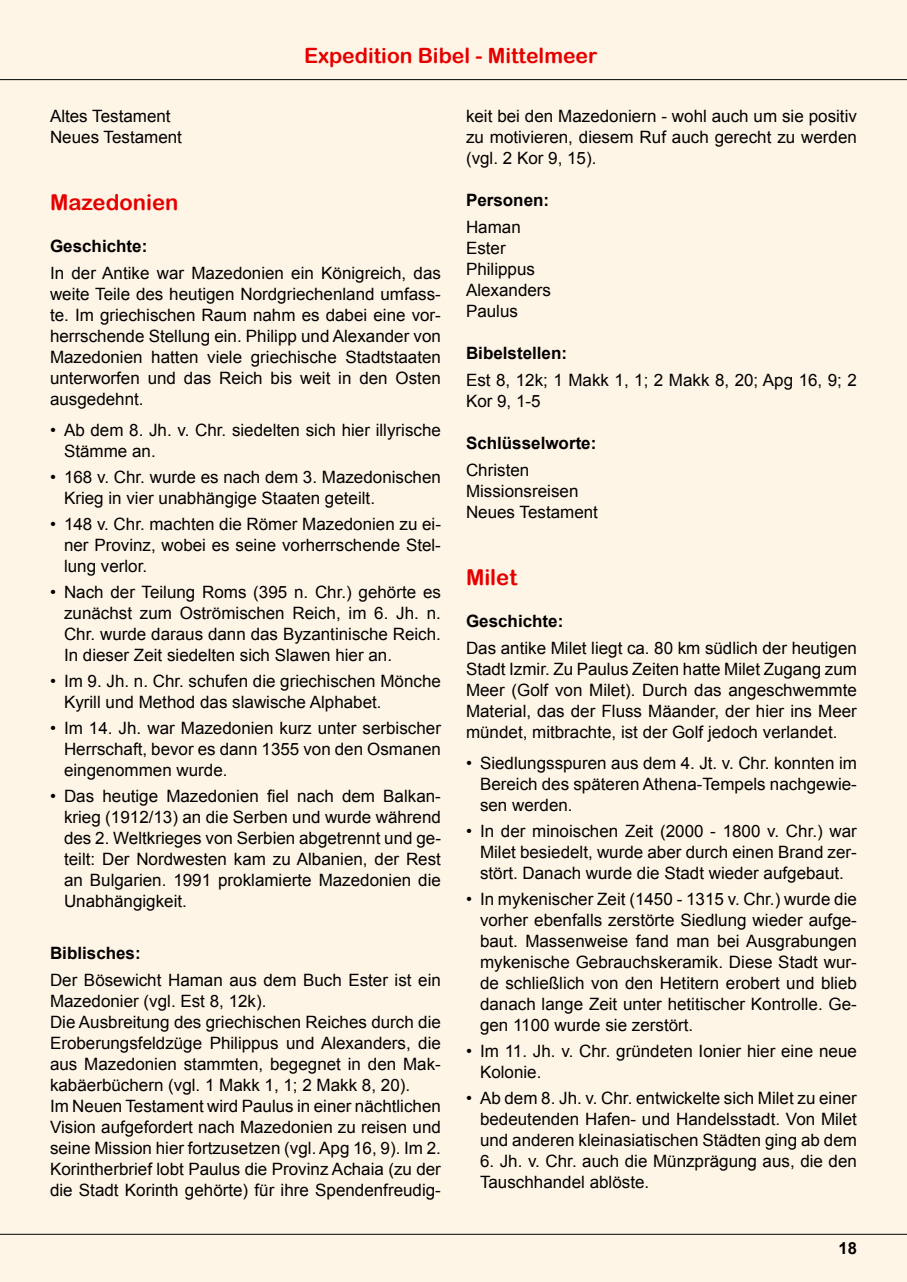
<style>
.page{position:relative;width:907px;height:1282px;background:#fff5e6}
.page>*{position:absolute;margin:0;border:0;box-sizing:border-box;transform-origin:0 0}
.t1{font:22px "Arial Rounded MT Bold";color:#e50000}
.t2{font:21.1px "Arial Rounded MT Bold";color:#e50000}
.t3{font:17px/21px "Arial";color:#000;text-align:justify}
.t4{font:700 17px "Arial";color:#000}
.t5{font:700 16.6px "Arial";color:#000}
</style>
<div class="page">
<hr style="left:0;top:79px;width:907px;height:1px;background:#000">
<hr style="left:0;top:1234px;width:907px;height:1px;background:#000">
<p class="t2" style="left:304px;top:43px;width:295px">Expedition Bibel - Mittelmeer</p>
<p class="t3" style="left:50px;top:106px;width:133px">Altes Testament<br>Neues Testament</p>
<p class="t1" style="left:50px;top:190px;width:130px">Mazedonien</p>
<p class="t4" style="left:50px;top:235px;width:99px">Geschichte:</p>
<p class="t3" style="left:50px;top:263px;width:392px">In der Antike war Mazedonien ein Königreich, das weite Teile des heutigen Nordgriechenland umfass&shy;te. Im griechischen Raum nahm es dabei eine vor&shy;herrschende Stellung ein. Philipp und Alexander von Mazedonien hatten viele griechische Stadtstaaten unterworfen und das Reich bis weit in den Osten ausgedehnt.</p>
<p class="t3" style="left:64px;top:420px;width:378px;text-indent:-14px">• Ab dem 8. Jh. v. Chr. siedelten sich hier illyrische<br>Stämme an.</p>
<p class="t3" style="left:64px;top:467px;width:378px;text-indent:-14px">• 168 v. Chr. wurde es nach dem 3. Mazedonischen<br>Krieg in vier unabhängige Staaten geteilt.</p>
<p class="t3" style="left:64px;top:514px;width:378px;text-indent:-14px">• 148 v. Chr. machten die Römer Mazedonien zu ei&shy;ner Provinz, wobei es seine vorherrschende Stel&shy;lung verlor.</p>
<p class="t3" style="left:64px;top:582px;width:378px;text-indent:-14px">• Nach der Teilung Roms (395 n. Chr.) gehörte es zunächst zum Oströmischen Reich, im 6. Jh. n.<br>Chr. wurde daraus dann das Byzantinische Reich.<br>In dieser Zeit siedelten sich Slawen hier an.</p>
<p class="t3" style="left:64px;top:671px;width:378px;text-indent:-14px">• Im 9. Jh. n. Chr. schufen die griechischen Mönche<br>Kyrill und Method das slawische Alphabet.</p>
<p class="t3" style="left:64px;top:718px;width:378px;text-indent:-14px">• Im 14. Jh. war Mazedonien kurz unter serbischer Herrschaft, bevor es dann 1355 von den Osmanen eingenommen wurde.</p>
<p class="t3" style="left:64px;top:786px;width:378px;text-indent:-14px">• Das heutige Mazedonien fiel nach dem Balkan&shy;krieg (1912/13) an die Serben und wurde während des 2. Weltkrieges von Serbien abgetrennt und ge&shy;teilt: Der Nordwesten kam zu Albanien, der Rest an Bulgarien. 1991 proklamierte Mazedonien die Unabhängigkeit.</p>
<p class="t4" style="left:50px;top:942px;width:92px">Biblisches:</p>
<p class="t3" style="left:50px;top:970px;width:392px;text-align:left">Der Bösewicht Haman aus dem Buch Ester ist ein Mazedonier (vgl. Est 8, 12k).<br>Die Ausbreitung des griechischen Reiches durch die Eroberungsfeldzüge Philippus und Alexanders, die aus Mazedonien stammten, begegnet in den Mak&shy;kabäerbüchern (vgl. 1 Makk 1, 1; 2 Makk 8, 20).<br>Im Neuen Testament wird Paulus in einer nächtlichen Vision aufgefordert nach Mazedonien zu reisen und seine Mission hier fortzusetzen (vgl. Apg 16, 9). Im 2.<br>Korintherbrief lobt Paulus die Provinz Achaia (zu der die Stadt Korinth gehörte) für ihre Spendenfreudig-</p>
<p class="t3" style="left:466px;top:106px;width:392px">keit bei den Mazedoniern - wohl auch um sie positiv zu motivieren, diesem Ruf auch gerecht zu werden (vgl. 2 Kor 9, 15).</p>
<p class="t4" style="left:466px;top:189px;width:85px">Personen:</p>
<p class="t3" style="left:466px;top:217px;width:87px;text-align:left">Haman<br>Ester<br>Philippus<br>Alexanders<br>Paulus</p>
<p class="t4" style="left:466px;top:342px;width:103px">Bibelstellen:</p>
<p class="t3" style="left:466px;top:370px;width:392px">Est 8, 12k; 1 Makk 1, 1; 2 Makk 8, 20; Apg 16, 9; 2<br>Kor 9, 1-5</p>
<p class="t4" style="left:466px;top:432px;width:132px">Schlüsselworte:</p>
<p class="t3" style="left:466px;top:460px;width:133px;text-align:left">Christen<br>Missionsreisen<br>Neues Testament</p>
<p class="t1" style="left:466px;top:565px;width:53px">Milet</p>
<p class="t4" style="left:466px;top:610px;width:99px">Geschichte:</p>
<p class="t3" style="left:466px;top:638px;width:392px">Das antike Milet liegt ca. 80 km südlich der heutigen Stadt Izmir. Zu Paulus Zeiten hatte Milet Zugang zum Meer (Golf von Milet). Durch das angeschwemmte Material, das der Fluss Mäander, der hier ins Meer mündet, mitbrachte, ist der Golf jedoch verlandet.</p>
<p class="t3" style="left:480px;top:753px;width:378px;text-indent:-14px">• Siedlungsspuren aus dem 4. Jt. v. Chr. konnten im Bereich des späteren Athena-Tempels nachgewie&shy;sen werden.</p>
<p class="t3" style="left:480px;top:821px;width:378px;text-indent:-14px">• In der minoischen Zeit (2000 - 1800 v. Chr.) war Milet besiedelt, wurde aber durch einen Brand zer&shy;stört. Danach wurde die Stadt wieder aufgebaut.</p>
<p class="t3" style="left:480px;top:889px;width:378px;text-indent:-14px">• In mykenischer Zeit (1450 - 1315 v. Chr.) wurde die vorher ebenfalls zerstörte Siedlung wieder aufge&shy;baut. Massenweise fand man bei Ausgrabungen mykenische Gebrauchskeramik. Diese Stadt wur&shy;de schließlich von den Hetitern erobert und blieb danach lange Zeit unter hetitischer Kontrolle. Ge&shy;gen 1100 wurde sie zerstört.</p>
<p class="t3" style="left:480px;top:1041px;width:378px;text-indent:-14px">• Im 11. Jh. v. Chr. gründeten Ionier hier eine neue<br>Kolonie.</p>
<p class="t3" style="left:480px;top:1088px;width:378px;text-indent:-14px">• Ab dem 8. Jh. v. Chr. entwickelte sich Milet zu einer bedeutenden Hafen- und Handelsstadt. Von Milet und anderen kleinasiatischen Städten ging ab dem</p>
<p class="t3" style="left:480px;top:1151px;width:378px">6. Jh. v. Chr. auch die Münzprägung aus, die den<br>Tauschhandel ablöste.</p>
<p class="t5" style="left:838px;top:1237px;width:20px">18</p>
</div>
